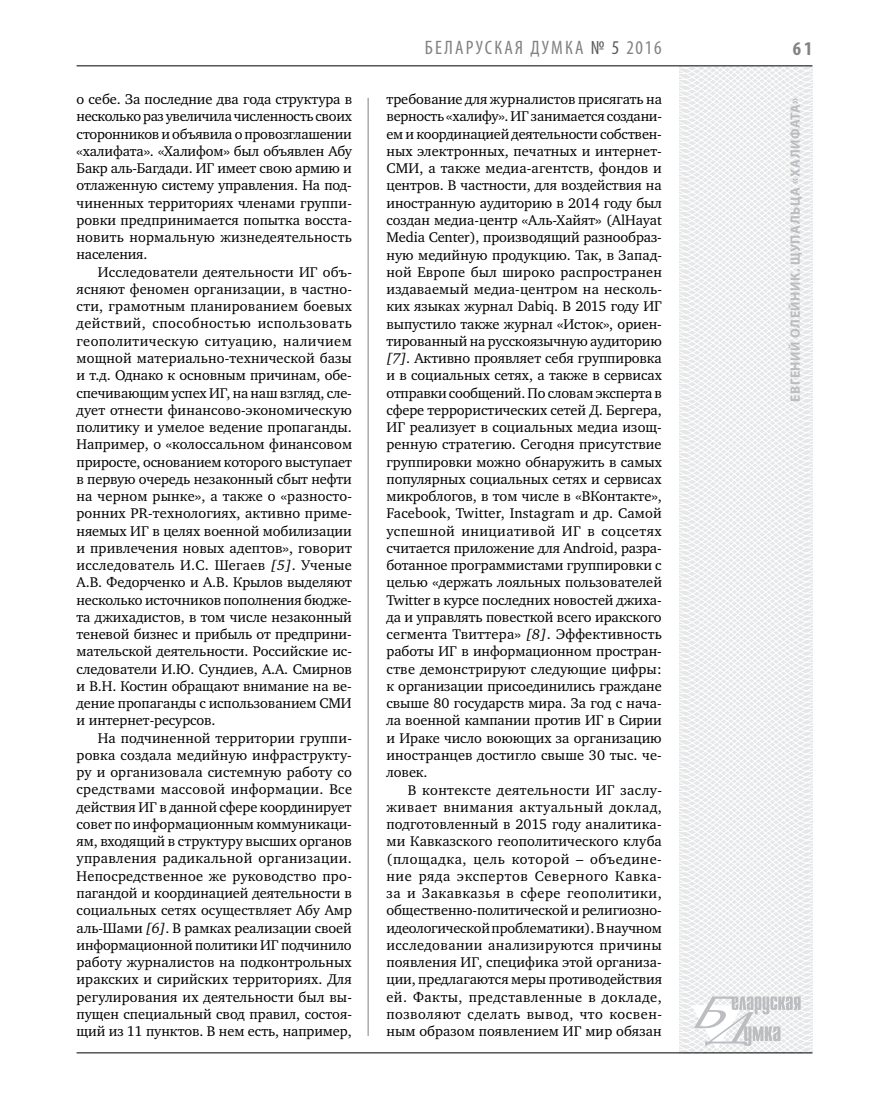
<style>
.page{position:relative;width:872px;height:1106px;background:#fff}
.page>*{position:absolute;margin:0;border:0;box-sizing:border-box;transform-origin:0 0}
.t1{font:condensed 19.5px "Myriad Pro";letter-spacing:.11em;color:#808285}
.t2{font:700 condensed 19.5px "Myriad Pro";color:#808285}
.t3{font:14.4px/17.2px "Charter C";letter-spacing:.005em;color:#000;text-align:justify}
.t4{font:700 13.5px "Myriad Pro";letter-spacing:.04em;color:#bcbdc0}
.s1{font-style:italic}
.s2{color:#58595b}
</style>
<div class="page">
<hr style="left:368px;top:98px;width:1px;height:938px;background:#808285">
<svg style="left:621px;top:65px;width:192px;height:989px"></svg>
<svg style="left:691px;top:996px;width:109px;height:53px"></svg>
<hr style="left:77px;top:65px;width:735px;height:1px;background:#000">
<hr style="left:77px;top:1052px;width:735px;height:1px;background:#000">
<p class="t3" style="left:77px;top:91px;width:277px">о себе. За последние два года структура в несколько раз увеличила численность своих сторонников и объявила о провозглашении «халифата». «Халифом» был объявлен Абу Бакр аль-Багдади. ИГ имеет свою армию и отлаженную систему управления. На под&shy;чиненных территориях членами группи&shy;ровки предпринимается попытка восста&shy;новить нормальную жизнедеятельность населения.</p>
<p class="t3" style="left:77px;top:263px;width:277px;text-indent:21px">Исследователи деятельности ИГ объ&shy;ясняют феномен организации, в частно&shy;сти, грамотным планированием боевых действий, способностью использовать геополитическую ситуацию, наличием мощной материально-технической базы и т.д. Однако к основным причинам, обе&shy;спечивающим успех ИГ, на наш взгляд, сле&shy;дует отнести финансово-экономическую политику и умелое ведение пропаганды.<br>Например, о «колоссальном финансовом приросте, основанием которого выступает в первую очередь незаконный сбыт нефти на черном рынке», а также о «разносто&shy;ронних PR-технологиях, активно приме&shy;няемых ИГ в целях военной мобилизации и привлечения новых адептов», говорит исследователь И.С. Шегаев <span class="s1">[5]</span>. Ученые А.В. Федорченко и А.В. Крылов выделяют несколько источников пополнения бюдже&shy;та джихадистов, в том числе незаконный теневой бизнес и прибыль от предприни&shy;мательской деятельности. Российские ис&shy;следователи И.Ю. Сундиев, А.А. Смирнов и В.Н. Костин обращают внимание на ве&shy;дение пропаганды с использованием СМИ и интернет-ресурсов.</p>
<p class="t3" style="left:77px;top:729px;width:277px;text-indent:21px">На подчиненной территории группи&shy;ровка создала медийную инфраструкту&shy;ру и организовала системную работу со средствами массовой информации. Все действия ИГ в данной сфере координирует совет по информационным коммуникаци&shy;ям, входящий в структуру высших органов управления радикальной организации.<br>Непосредственное же руководство про&shy;пагандой и координацией деятельности в социальных сетях осуществляет Абу Амр аль-Шами <span class="s1">[6]</span>. В рамках реализации своей информационной политики ИГ подчинило работу журналистов на подконтрольных иракских и сирийских территориях. Для регулирования их деятельности был вы&shy;пущен специальный свод правил, состоя&shy;щий из 11 пунктов. В нем есть, например,</p>
<h1 class="t1" style="left:425px;top:36px;width:238px">БЕЛАРУСКАЯ ДУМКА <span class="s2">№ 5</span> 2016</h1>
<h1 class="t2" style="left:793px;top:37px;width:21px">61</h1>
<p class="t3" style="left:386px;top:91px;width:277px">требование для журналистов присягать на верность «халифу». ИГ занимается создани&shy;ем и координацией деятельности собствен&shy;ных электронных, печатных и интернет-СМИ, а также медиа-агентств, фондов и центров. В частности, для воздействия на иностранную аудиторию в 2014 году был создан медиа-центр «Аль-Хайят» (AlHayat Media Center), производящий разнообраз&shy;ную медийную продукцию. Так, в Запад&shy;ной Европе был широко распространен издаваемый медиа-центром на несколь&shy;ких языках журнал Dabiq. В 2015 году ИГ выпустило также журнал «Исток», ориен&shy;тированный на русскоязычную аудиторию <span class="s1">[7]</span>. Активно проявляет себя группировка и в социальных сетях, а также в сервисах отправки сообщений. По словам эксперта в сфере террористических сетей Д. Бергера, ИГ реализует в социальных медиа изощ&shy;ренную стратегию. Сегодня присутствие группировки можно обнаружить в самых популярных социальных сетях и сервисах микроблогов, в том числе в «ВКонтакте», Facebook, Twitter, Instagram и др. Самой успешной инициативой ИГ в соцсетях считается приложение для Android, разра&shy;ботанное программистами группировки с целью «держать лояльных пользователей Twitter в курсе последних новостей джиха&shy;да и управлять повесткой всего иракского сегмента Твиттера» <span class="s1">[8]</span>. Эффективность работы ИГ в информационном простран&shy;стве демонстрируют следующие цифры: к организации присоединились граждане свыше 80 государств мира. За год с нача&shy;ла военной кампании против ИГ в Сирии и Ираке число воюющих за организацию иностранцев достигло свыше 30 тыс. че&shy;ловек.</p>
<p class="t3" style="left:386px;top:781px;width:277px;text-indent:21px">В контексте деятельности ИГ заслу&shy;живает внимания актуальный доклад, подготовленный в 2015 году аналитика&shy;ми Кавказского геополитического клуба (площадка, цель которой – объедине&shy;ние ряда экспертов Северного Кавка&shy;за и Закавказья в сфере геополитики, общественно-политической и религиозно&shy;идеологической проблематики). В научном исследовании анализируются причины появления ИГ, специфика этой организа&shy;ции, предлагаются меры противодействия ей. Факты, представленные в докладе, позволяют сделать вывод, что косвен&shy;ным образом появлением ИГ мир обязан</p>
<p class="t4" style="left:786px;top:402px;width:306px;rotate:-90deg">Евгений ОЛЕЙНИК. Щупальца «Халифата»</p>
</div>
